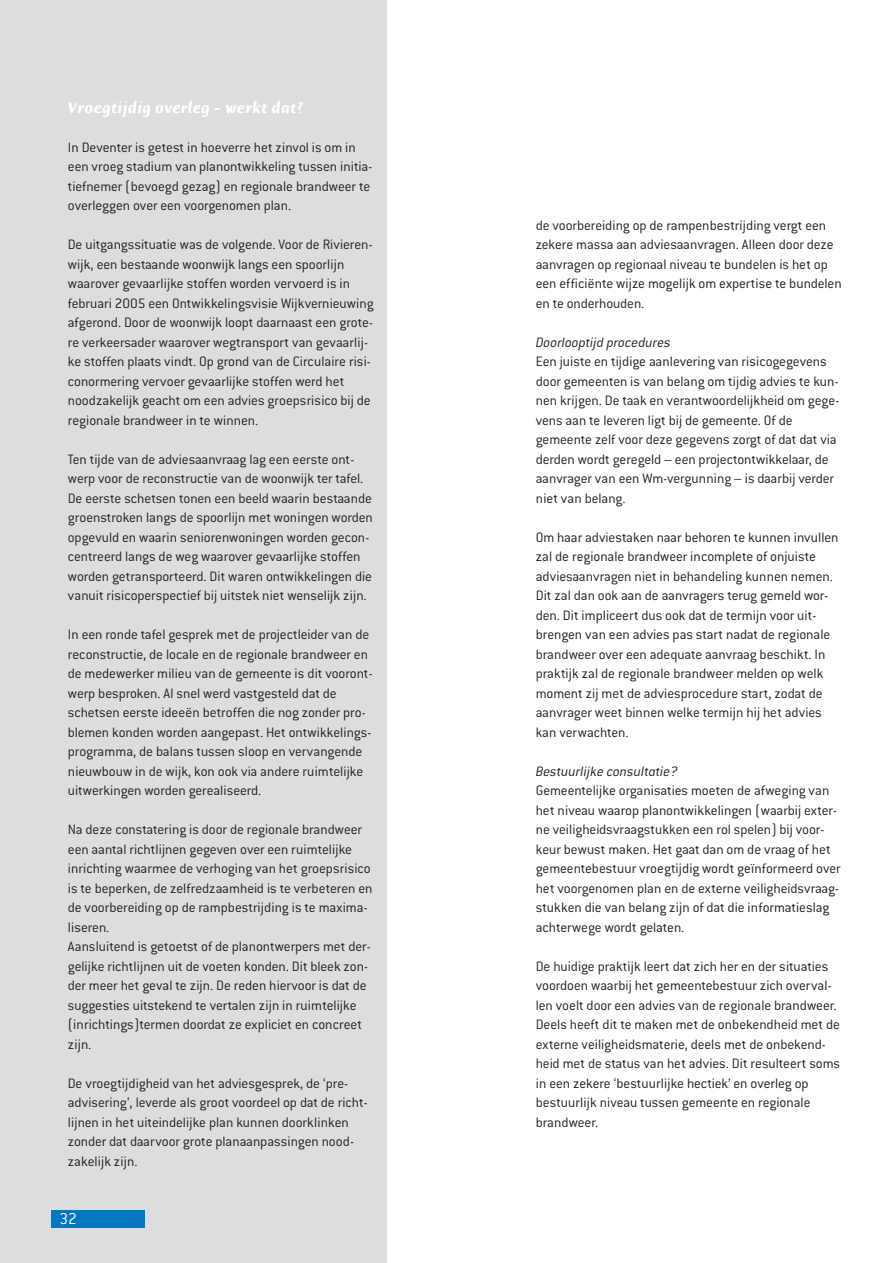
<style>
.page{position:relative;width:893px;height:1263px;background:#fff}
.page>*{position:absolute;margin:0;border:0;box-sizing:border-box;transform-origin:0 0}
.t1{font:300 17.25px "Conduit ITC";color:#fff}
.t2{font:italic 700 16.5px "Humana Sans ITC";letter-spacing:.02em;color:#fff}
.t3{font:300 15px/19.5px "Conduit ITC";letter-spacing:-.005em;color:#231f1f}
.t4{font:italic 300 15px "Conduit ITC";color:#231f1f}
</style>
<div class="page">
<div style="left:0;top:0;width:387px;height:1263px;background:#dcddde"></div>
<div style="left:51px;top:1210px;width:93px;height:18px;background:#0078c2"></div>
<p class="t2" style="left:68px;top:100px;width:237px">Vroegtijdig overleg – werkt dat?</p>
<p class="t3" style="left:68px;top:139px;width:306px">In Deventer is getest in hoeverre het zinvol is om in een vroeg stadium van planontwikkeling tussen initia&shy;tiefnemer (bevoegd gezag) en regionale brandweer te overleggen over een voorgenomen plan.</p>
<p class="t3" style="left:68px;top:236px;width:307px">De uitgangssituatie was de volgende. Voor de Rivieren&shy;wijk, een bestaande woonwijk langs een spoorlijn waarover gevaarlijke stoffen worden vervoerd is in februari 2005 een Ontwikkelingsvisie Wijkvernieuwing afgerond. Door de woonwijk loopt daarnaast een grote&shy;re verkeersader waarover wegtransport van gevaarlij&shy;ke stoffen plaats vindt. Op grond van de Circulaire risi&shy;conormering vervoer gevaarlijke stoffen werd het noodzakelijk geacht om een advies groepsrisico bij de regionale brandweer in te winnen.</p>
<p class="t3" style="left:68px;top:451px;width:306px">Ten tijde van de adviesaanvraag lag een eerste ont&shy;werp voor de reconstructie van de woonwijk ter tafel.<br>De eerste schetsen tonen een beeld waarin bestaande groenstroken langs de spoorlijn met woningen worden opgevuld en waarin seniorenwoningen worden gecon&shy;centreerd langs de weg waarover gevaarlijke stoffen worden getransporteerd. Dit waren ontwikkelingen die vanuit risicoperspectief bij uitstek niet wenselijk zijn.</p>
<p class="t3" style="left:68px;top:626px;width:306px">In een ronde tafel gesprek met de projectleider van de reconstructie, de locale en de regionale brandweer en de medewerker milieu van de gemeente is dit vooront&shy;werp besproken. Al snel werd vastgesteld dat de schetsen eerste ideeën betroffen die nog zonder pro&shy;blemen konden worden aangepast. Het ontwikkelings&shy;programma, de balans tussen sloop en vervangende nieuwbouw in de wijk, kon ook via andere ruimtelijke uitwerkingen worden gerealiseerd.</p>
<p class="t3" style="left:68px;top:821px;width:306px">Na deze constatering is door de regionale brandweer een aantal richtlijnen gegeven over een ruimtelijke inrichting waarmee de verhoging van het groepsrisico is te beperken, de zelfredzaamheid is te verbeteren en de voorbereiding op de rampbestrijding is te maxima&shy;liseren.<br>Aansluitend is getoetst of de planontwerpers met der&shy;gelijke richtlijnen uit de voeten konden. Dit bleek zon&shy;der meer het geval te zijn. De reden hiervoor is dat de suggesties uitstekend te vertalen zijn in ruimtelijke (inrichtings)termen doordat ze expliciet en concreet zijn.</p>
<p class="t3" style="left:68px;top:1075px;width:301px">De vroegtijdigheid van het adviesgesprek, de ‘pre&shy;advisering’, leverde als groot voordeel op dat de richt&shy;lijnen in het uiteindelijke plan kunnen doorklinken zonder dat daarvoor grote planaanpassingen nood&shy;zakelijk zijn.</p>
<p class="t1" style="left:59px;top:1213px;width:19px">32</p>
<p class="t3" style="left:535px;top:217px;width:307px">de voorbereiding op de rampenbestrijding vergt een zekere massa aan adviesaanvragen. Alleen door deze aanvragen op regionaal niveau te bundelen is het op een efficiënte wijze mogelijk om expertise te bundelen en te onderhouden.</p>
<p class="t4" style="left:536px;top:337px;width:136px">Doorlooptijd procedures</p>
<p class="t3" style="left:536px;top:353px;width:305px">Een juiste en tijdige aanlevering van risicogegevens door gemeenten is van belang om tijdig advies te kun&shy;nen krijgen. De taak en verantwoordelijkheid om gege&shy;vens aan te leveren ligt bij de gemeente. Of de gemeente zelf voor deze gegevens zorgt of dat dat via derden wordt geregeld – een projectontwikkelaar, de aanvrager van een Wm-vergunning – is daarbij verder niet van belang.</p>
<p class="t3" style="left:536px;top:529px;width:304px">Om haar adviestaken naar behoren te kunnen invullen zal de regionale brandweer incomplete of onjuiste adviesaanvragen niet in behandeling kunnen nemen.<br>Dit zal dan ook aan de aanvragers terug gemeld wor&shy;den. Dit impliceert dus ook dat de termijn voor uit&shy;brengen van een advies pas start nadat de regionale brandweer over een adequate aanvraag beschikt. In praktijk zal de regionale brandweer melden op welk moment zij met de adviesprocedure start, zodat de aanvrager weet binnen welke termijn hij het advies kan verwachten.</p>
<p class="t4" style="left:536px;top:766px;width:144px">Bestuurlijke consultatie?</p>
<p class="t3" style="left:536px;top:782px;width:306px">Gemeentelijke organisaties moeten de afweging van het niveau waarop planontwikkelingen (waarbij exter&shy;ne veiligheidsvraagstukken een rol spelen) bij voor&shy;keur bewust maken. Het gaat dan om de vraag of het gemeentebestuur vroegtijdig wordt geïnformeerd over het voorgenomen plan en de externe veiligheidsvraag&shy;stukken die van belang zijn of dat die informatieslag achterwege wordt gelaten.</p>
<p class="t3" style="left:536px;top:958px;width:306px">De huidige praktijk leert dat zich her en der situaties voordoen waarbij het gemeentebestuur zich overval&shy;len voelt door een advies van de regionale brandweer.<br>Deels heeft dit te maken met de onbekendheid met de externe veiligheidsmaterie, deels met de onbekend&shy;heid met de status van het advies. Dit resulteert soms in een zekere ‘bestuurlijke hectiek’ en overleg op bestuurlijk niveau tussen gemeente en regionale brandweer.</p>
</div>
